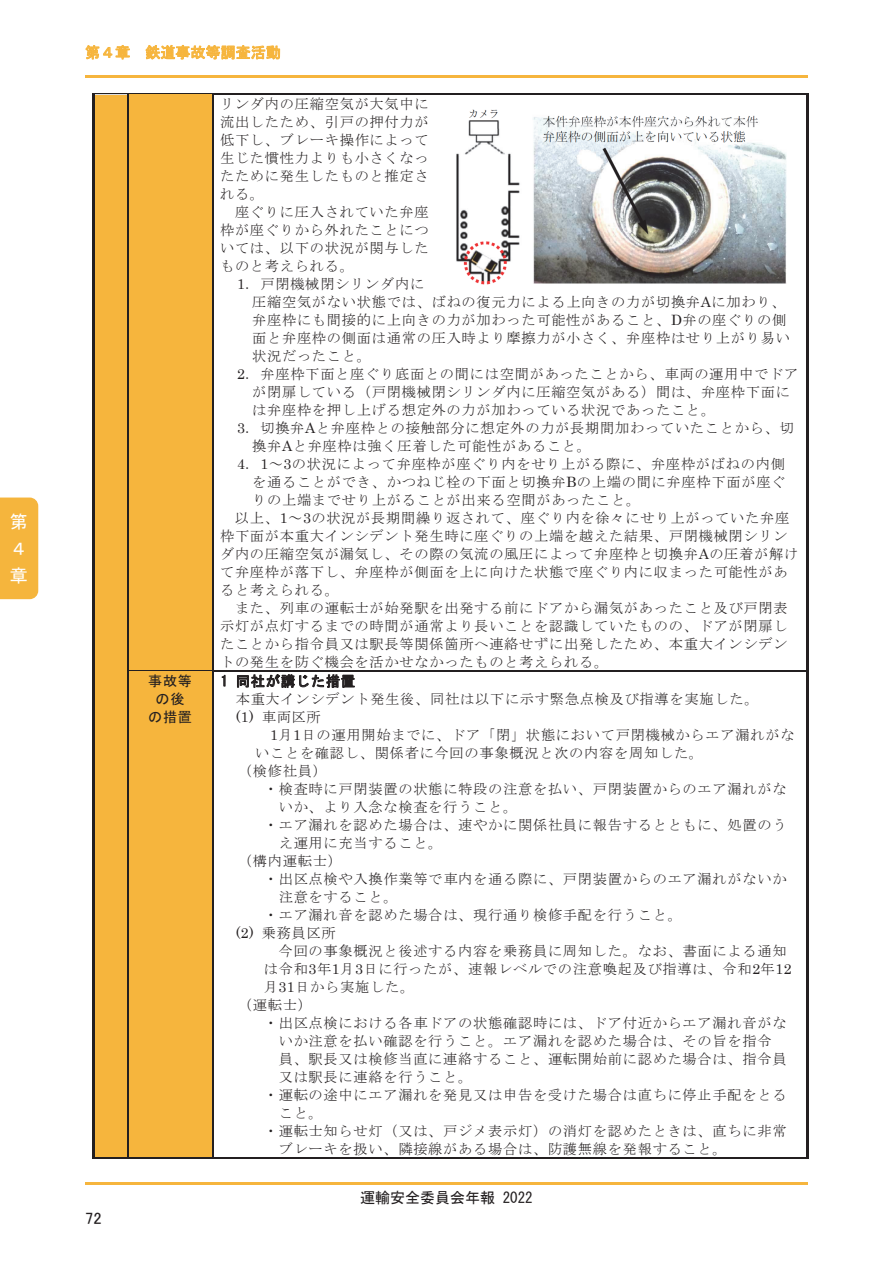
<style>
.page{position:relative;width:893px;height:1263px;background:#fff}
.page>*{position:absolute;margin:0;border:0;box-sizing:border-box;transform-origin:0 0}
.t1{font:18px/27px "MS Gothic";color:#fff}
.t2{font:16.5px "MS P Gothic";color:#231f20}
.t3{font:15px "MS Gothic";color:#231f20}
.t4{font:15px "MS Gothic";color:#f6b53d}
.t5{font:14.25px/18px "MS Mincho";letter-spacing:.05em;color:#231f20}
.t6{font:14.25px/18px "MS Gothic";letter-spacing:.055em;color:#231f20;text-align:center}
.s1{font-family:"Century"}
</style>
<div class="page">
<hr style="left:85px;top:75px;width:723px;height:3px;background:#f6b53d">
<hr style="left:85px;top:1182px;width:723px;height:2px;background:#f6b53d">
<div style="left:94px;top:95px;width:34px;height:576px;background:#f6b53d"></div>
<div style="left:129px;top:95px;width:83px;height:576px;background:#f6b53d"></div>
<hr style="left:94px;top:94px;width:34px;height:1px;background:#231f20">
<hr style="left:94px;top:95px;width:34px;height:1px;background:#dcdddf">
<hr style="left:129px;top:94px;width:83px;height:1px;background:#231f20">
<hr style="left:213px;top:94px;width:593px;height:1px;background:#231f20">
<hr style="left:92px;top:95px;width:2px;height:576px;background:#231f20">
<hr style="left:128px;top:95px;width:1px;height:576px;background:#231f20">
<hr style="left:212px;top:95px;width:1px;height:576px;background:#231f20">
<hr style="left:806px;top:95px;width:3px;height:576px;background:#231f20">
<div style="left:94px;top:671px;width:34px;height:487px;background:#f6b53d"></div>
<div style="left:129px;top:672px;width:83px;height:486px;background:#f6b53d"></div>
<hr style="left:129px;top:671px;width:83px;height:1px;background:#231f20">
<hr style="left:213px;top:671px;width:593px;height:1px;background:#231f20">
<hr style="left:92px;top:672px;width:2px;height:486px;background:#231f20">
<hr style="left:92px;top:1158px;width:36px;height:1px;background:#231f20">
<hr style="left:128px;top:672px;width:1px;height:487px;background:#231f20">
<hr style="left:129px;top:1158px;width:83px;height:1px;background:#231f20">
<hr style="left:212px;top:672px;width:1px;height:487px;background:#231f20">
<hr style="left:213px;top:1158px;width:593px;height:1px;background:#231f20">
<hr style="left:806px;top:672px;width:3px;height:487px;background:#231f20">
<img style="left:456px;top:109px;width:331px;height:176px">
<div style="left:0;top:497px;width:38px;height:102px;background:#f5b53d"></div>
<p class="t1" style="left:10px;top:508px;width:19px">第<br>４章</p>
<p class="t4" style="left:85px;top:45px;width:197px">第４章 鉄道事故等調査活動</p>
<p class="t5" style="left:220px;top:95px;width:210px;text-align:justify">リンダ内の圧縮空気が大気中に流出したため、引戸の押付力が低下し、ブレーキ操作によって生じた慣性力よりも小さくなったために発生したものと推定される。</p>
<p class="t5" style="left:220px;top:203px;width:210px;text-align:justify;text-indent:15px">座ぐりに圧入されていた弁座枠が座ぐりから外れたことについては、以下の状況が関与したものと考えられる。</p>
<p class="t5" style="left:252px;top:275px;width:539px;text-indent:-15px"><span class="s1">1</span>. 戸閉機械閉シリンダ内に<br>圧縮空気がない状態では、ばねの復元力による上向きの力が切換弁<span class="s1">A</span>に加わり、弁座枠にも間接的に上向きの力が加わった可能性があること、<span class="s1">D</span>弁の座ぐりの側面と弁座枠の側面は通常の圧入時より摩擦力が小さく、弁座枠はせり上がり易い状況だったこと。</p>
<p class="t5" style="left:252px;top:365px;width:548px;text-indent:-15px"><span class="s1">2</span>. 弁座枠下面と座ぐり底面との間には空間があったことから、車両の運用中でドアが閉扉している（戸閉機械閉シリンダ内に圧縮空気がある）間は、弁座枠下面には弁座枠を押し上げる想定外の力が加わっている状況であったこと。</p>
<p class="t5" style="left:252px;top:419px;width:543px;text-indent:-15px"><span class="s1">3</span>. 切換弁<span class="s1">A</span>と弁座枠との接触部分に想定外の力が長期間加わっていたことから、切換弁<span class="s1">A</span>と弁座枠は強く圧着した可能性があること。</p>
<p class="t5" style="left:237px;top:455px;width:549px"><span class="s1">4</span>. <span class="s1">1</span>～<span class="s1">3</span>の状況によって弁座枠が座ぐり内をせり上がる際に、弁座枠がばねの内側</p>
<p class="t5" style="left:252px;top:473px;width:535px">を通ることができ、かつねじ栓の下面と切換弁<span class="s1">B</span>の上端の間に弁座枠下面が座ぐ</p>
<p class="t5" style="left:252px;top:491px;width:390px">りの上端までせり上がることが出来る空間があったこと。</p>
<p class="t5" style="left:235px;top:509px;width:556px">以上、<span class="s1">1</span>～<span class="s1">3</span>の状況が長期間繰り返されて、座ぐり内を徐々にせり上がっていた弁座</p>
<p class="t5" style="left:220px;top:527px;width:569px">枠下面が本重大インシデント発生時に座ぐりの上端を越えた結果、戸閉機械閉シリン</p>
<p class="t5" style="left:220px;top:545px;width:580px">ダ内の圧縮空気が漏気し、その際の気流の風圧によって弁座枠と切換弁<span class="s1">A</span>の圧着が解け</p>
<p class="t5" style="left:220px;top:563px;width:569px">て弁座枠が落下し、弁座枠が側面を上に向けた状態で座ぐり内に収まった可能性があ</p>
<p class="t5" style="left:220px;top:581px;width:120px">ると考えられる。</p>
<p class="t5" style="left:235px;top:599px;width:554px">また、列車の運転士が始発駅を出発する前にドアから漏気があったこと及び戸閉表</p>
<p class="t5" style="left:220px;top:617px;width:569px">示灯が点灯するまでの時間が通常より長いことを認識していたものの、ドアが閉扉し</p>
<p class="t5" style="left:220px;top:635px;width:569px">たことから指令員又は駅長等関係箇所へ連絡せずに出発したため、本重大インシデン</p>
<p class="t5" style="left:220px;top:653px;width:390px">トの発生を防ぐ機会を活かせなかったものと考えられる。</p>
<p class="t6" style="left:148px;top:672px;width:46px">事故等の後の措置</p>
<p class="t6" style="left:221px;top:672px;width:136px">1 同社が講じた措置</p>
<p class="t5" style="left:236px;top:690px;width:524px">本重大インシデント発生後、同社は以下に示す緊急点検及び指導を実施した。<span class="s1">(1)</span> 車両区所</p>
<p class="t5" style="left:270px;top:726px;width:526px"><span class="s1">1</span>月<span class="s1">1</span>日の運用開始までに、ドア「閉」状態において戸閉機械からエア漏れがな</p>
<p class="t5" style="left:255px;top:744px;width:449px">いことを確認し、関係者に今回の事象概況と次の内容を周知した。</p>
<p class="t5" style="left:238px;top:762px;width:90px">（検修社員）</p>
<p class="t5" style="left:264px;top:780px;width:524px">・検査時に戸閉装置の状態に特段の注意を払い、戸閉装置からのエア漏れがな</p>
<p class="t5" style="left:279px;top:798px;width:240px">いか、より入念な検査を行うこと。</p>
<p class="t5" style="left:264px;top:816px;width:524px">・エア漏れを認めた場合は、速やかに関係社員に報告するとともに、処置のう</p>
<p class="t5" style="left:279px;top:834px;width:165px">え運用に充当すること。</p>
<p class="t5" style="left:238px;top:852px;width:105px">（構内運転士）</p>
<p class="t5" style="left:264px;top:870px;width:524px">・出区点検や入換作業等で車内を通る際に、戸閉装置からのエア漏れがないか</p>
<p class="t5" style="left:279px;top:888px;width:120px">注意をすること。</p>
<p class="t5" style="left:264px;top:906px;width:420px">・エア漏れ音を認めた場合は、現行通り検修手配を行うこと。</p>
<p class="t5" style="left:236px;top:924px;width:102px"><span class="s1">(2)</span> 乗務員区所</p>
<p class="t5" style="left:279px;top:942px;width:509px">今回の事象概況と後述する内容を乗務員に周知した。なお、書面による通知</p>
<p class="t5" style="left:264px;top:960px;width:529px">は令和<span class="s1">3</span>年<span class="s1">1</span>月<span class="s1">3</span>日に行ったが、速報レベルでの注意喚起及び指導は、令和<span class="s1">2</span>年<span class="s1">12</span></p>
<p class="t5" style="left:264px;top:978px;width:152px">月<span class="s1">31</span>日から実施した。</p>
<p class="t5" style="left:238px;top:996px;width:76px">（運転士）</p>
<p class="t5" style="left:264px;top:1014px;width:524px">・出区点検における各車ドアの状態確認時には、ドア付近からエア漏れ音がな</p>
<p class="t5" style="left:279px;top:1032px;width:494px">いか注意を払い確認を行うこと。エア漏れを認めた場合は、その旨を指令</p>
<p class="t5" style="left:279px;top:1050px;width:509px">員、駅長又は検修当直に連絡すること、運転開始前に認めた場合は、指令員</p>
<p class="t5" style="left:279px;top:1068px;width:195px">又は駅長に連絡を行うこと。</p>
<p class="t5" style="left:264px;top:1086px;width:524px">・運転の途中にエア漏れを発見又は申告を受けた場合は直ちに停止手配をとる</p>
<p class="t5" style="left:279px;top:1104px;width:46px">こと。</p>
<p class="t5" style="left:264px;top:1122px;width:524px">・運転士知らせ灯（又は、戸ジメ表示灯）の消灯を認めたときは、直ちに非常</p>
<p class="t5" style="left:279px;top:1140px;width:449px">ブレーキを扱い、隣接線がある場合は、防護無線を発報すること。</p>
<p class="t2" style="left:85px;top:1210px;width:18px">72</p>
<p class="t3" style="left:360px;top:1190px;width:174px">運輸安全委員会年報 2022</p>
</div>
